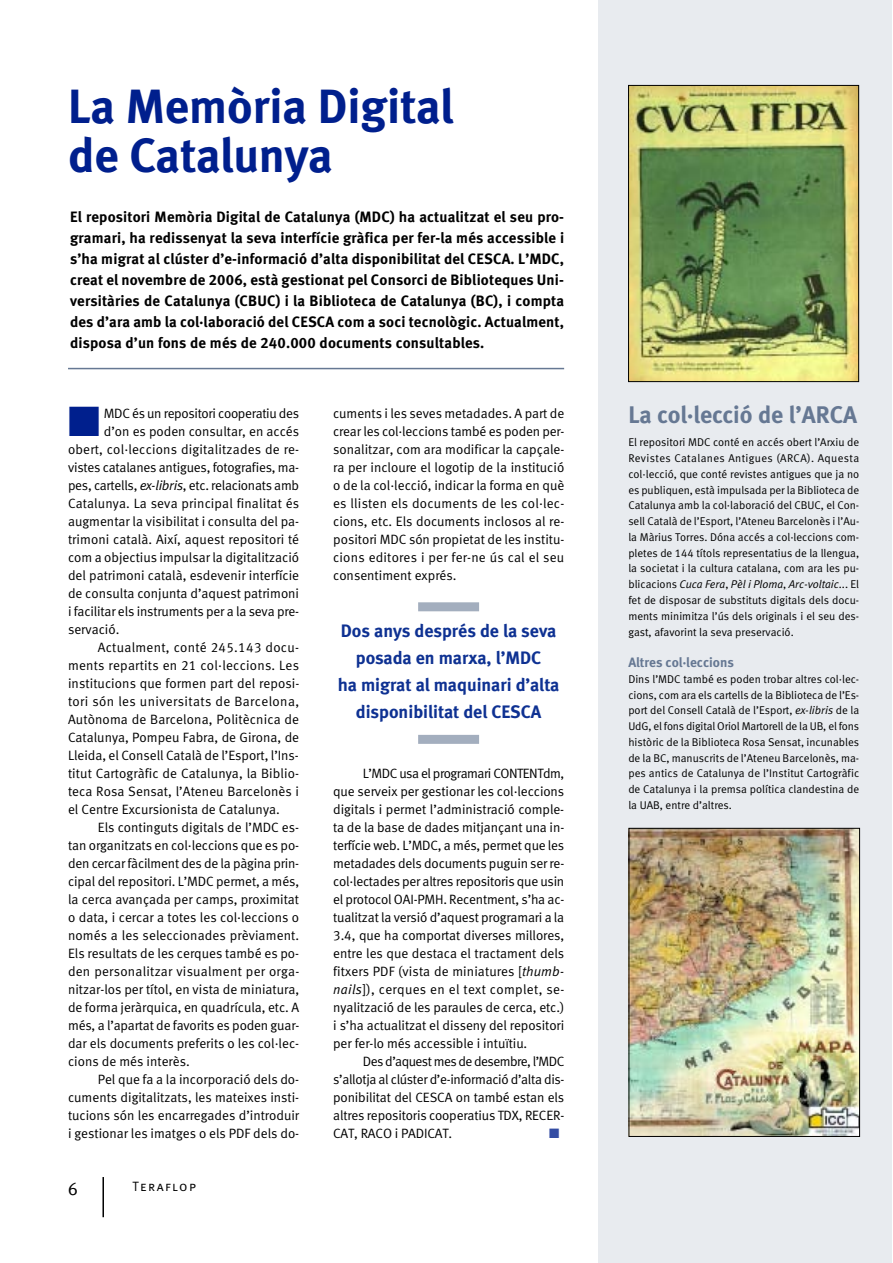
<style>
.page{position:relative;width:893px;height:1263px;background:#fff}
.page>*{position:absolute;margin:0;border:0;box-sizing:border-box;transform-origin:0 0}
.t1{font:48px/49.5px "Meta Bold LF";color:#001f8d}
.t2{font:24px "Meta Bold LF";color:#667893}
.t3{font:18px/27px "Meta Bold LF";color:#0e3192;text-align:center}
.t4{font:18px "Meta Normal LF";color:#000}
.t5{font:15px/21px "Meta Bold LF";letter-spacing:.01em;color:#000;text-align:justify}
.t6{font:13.5px/18px "Meta Normal LF";color:#000;text-align:justify}
.t7{font:13.5px "Meta Normal LF";letter-spacing:.02em;color:#000}
.t8{font:13.5px "Meta Normal LF";letter-spacing:-.02em;color:#000}
.t9{font:13.5px "Meta Normal LF";letter-spacing:.03em;color:#000}
.t10{font:13.5px "Meta Normal LF";letter-spacing:-.025em;color:#000}
.t11{font:13.5px "Meta Bold LF";color:#667893}
.t12{font:13.5px "Meta Normal LF Caps";letter-spacing:.11em;color:#000}
.t13{font:13.5px "Zapf Dingbats ITC";color:#334ca3}
.t14{font:11.25px/15.8px "Meta Normal LF";color:#000;text-align:justify}
.s1{color:#001f8d}
.s2{font-style:italic}
</style>
<div class="page">
<div style="left:598px;top:0;width:294px;height:1263px;background:#e8ebef"></div>
<div style="left:418px;top:602px;width:61px;height:9px;background:#a3aebe"></div>
<div style="left:418px;top:735px;width:61px;height:9px;background:#a3aebe"></div>
<hr style="left:102px;top:1177px;width:2px;height:40px;background:#000">
<img style="left:630px;top:87px;width:227px;height:293px">
<div style="left:628px;top:85px;width:231px;height:297px;border:1px solid #000"></div>
<hr style="left:68px;top:368px;width:496px;height:1px;background:#667893">
<img style="left:631px;top:830px;width:227px;height:305px">
<div style="left:629px;top:828px;width:231px;height:309px;border:1px solid #000"></div>
<h1 class="t1" style="left:68px;top:86px;width:387px">La Memòria Digital de Catalunya</h1>
<p class="t5" style="left:70px;top:208px;width:496px">El repositori Memòria Digital de Catalunya (MDC) ha actualitzat el seu pro&shy;gramari, ha redissenyat la seva interfície gràfica per fer-la més accessible i s’ha migrat al clúster d’e-informació d’alta disponibilitat del CESCA. L’MDC, creat el novembre de 2006, està gestionat pel Consorci de Biblioteques Uni&shy;versitàries de Catalunya (CBUC) i la Biblioteca de Catalunya (BC), i compta des d’ara amb la col·laboració del CESCA com a soci tecnològic. Actualment, disposa d’un fons de més de 240.000 documents consultables.</p>
<p class="t10" style="left:68px;top:408px;width:233px"><span class="s1">■</span> MDC és un repositori cooperatiu des</p>
<p class="t6" style="left:104px;top:423px;width:197px">d’on es poden consultar, en accés</p>
<p class="t6" style="left:68px;top:441px;width:233px">obert, col·leccions digitalitzades de re-</p>
<p class="t6" style="left:68px;top:459px;width:233px">vistes catalanes antigues, fotografies, ma-</p>
<p class="t8" style="left:68px;top:480px;width:233px">pes, cartells, <span class="s2">ex-libris</span>, etc. relacionats amb</p>
<p class="t6" style="left:68px;top:495px;width:233px">Catalunya. La seva principal finalitat és</p>
<p class="t6" style="left:68px;top:513px;width:233px">augmentar la visibilitat i consulta del pa-</p>
<p class="t6" style="left:68px;top:531px;width:233px">trimoni català. Així, aquest repositori té</p>
<p class="t6" style="left:68px;top:549px;width:233px">com a objectius impulsar la digitalització</p>
<p class="t6" style="left:68px;top:567px;width:233px">del patrimoni català, esdevenir interfície</p>
<p class="t6" style="left:68px;top:585px;width:233px">de consulta conjunta d’aquest patrimoni</p>
<p class="t6" style="left:68px;top:603px;width:233px">i facilitar els instruments per a la seva pre-</p>
<p class="t6" style="left:68px;top:621px;width:53px">servació.</p>
<p class="t7" style="left:98px;top:642px;width:203px">Actualment, conté 245.143 docu-</p>
<p class="t7" style="left:68px;top:660px;width:233px">ments repartits en 21 col·leccions. Les</p>
<p class="t6" style="left:68px;top:675px;width:233px">institucions que formen part del reposi-</p>
<p class="t9" style="left:68px;top:696px;width:233px">tori són les universitats de Barcelona,</p>
<p class="t6" style="left:68px;top:711px;width:233px">Autònoma de Barcelona, Politècnica de</p>
<p class="t6" style="left:68px;top:729px;width:233px">Catalunya, Pompeu Fabra, de Girona, de</p>
<p class="t6" style="left:68px;top:747px;width:232px">Lleida, el Consell Català de l’Esport, l’Ins-</p>
<p class="t6" style="left:68px;top:765px;width:233px">titut Cartogràfic de Catalunya, la Biblio-</p>
<p class="t6" style="left:68px;top:783px;width:233px">teca Rosa Sensat, l’Ateneu Barcelonès i</p>
<p class="t6" style="left:68px;top:801px;width:213px">el Centre Excursionista de Catalunya.</p>
<p class="t6" style="left:98px;top:819px;width:203px">Els continguts digitals de l’MDC es-</p>
<p class="t6" style="left:68px;top:837px;width:233px">tan organitzats en col·leccions que es po-</p>
<p class="t6" style="left:68px;top:855px;width:233px">den cercar fàcilment des de la pàgina prin-</p>
<p class="t6" style="left:68px;top:873px;width:233px">cipal del repositori. L’MDC permet, a més,</p>
<p class="t6" style="left:68px;top:891px;width:233px">la cerca avançada per camps, proximitat</p>
<p class="t6" style="left:68px;top:909px;width:233px">o data, i cercar a totes les col·leccions o</p>
<p class="t6" style="left:68px;top:927px;width:233px">només a les seleccionades prèviament.</p>
<p class="t6" style="left:68px;top:945px;width:233px">Els resultats de les cerques també es po-</p>
<p class="t7" style="left:68px;top:966px;width:233px">den personalitzar visualment per orga-</p>
<p class="t6" style="left:68px;top:981px;width:233px">nitzar-los per títol, en vista de miniatura,</p>
<p class="t6" style="left:68px;top:999px;width:233px">de forma jeràrquica, en quadrícula, etc. A</p>
<p class="t6" style="left:68px;top:1017px;width:233px">més, a l’apartat de favorits es poden guar-</p>
<p class="t6" style="left:68px;top:1035px;width:233px">dar els documents preferits o les col·lec-</p>
<p class="t6" style="left:68px;top:1053px;width:123px">cions de més interès.</p>
<p class="t6" style="left:98px;top:1071px;width:203px">Pel que fa a la incorporació dels do-</p>
<p class="t6" style="left:68px;top:1089px;width:233px">cuments digitalitzats, les mateixes insti-</p>
<p class="t6" style="left:68px;top:1107px;width:233px">tucions són les encarregades d’introduir</p>
<p class="t6" style="left:68px;top:1125px;width:233px">i gestionar les imatges o els PDF dels do-</p>
<h3 class="t4" style="left:68px;top:1181px;width:12px">6</h3>
<p class="t12" style="left:133px;top:1181px;width:65px">Teraflop</p>
<p class="t6" style="left:333px;top:405px;width:233px">cuments i les seves metadades. A part de crear les col·leccions també es poden per&shy;sonalitzar, com ara modificar la capçale&shy;ra per incloure el logotip de la institució o de la col·lecció, indicar la forma en què es llisten els documents de les col·lec&shy;cions, etc. Els documents inclosos al re&shy;positori MDC són propietat de les institu&shy;cions editores i per fer-ne ús cal el seu consentiment exprés.</p>
<h3 class="t3" style="left:338px;top:619px;width:223px">Dos anys després de la seva posada en marxa, l’MDC<br>ha migrat al maquinari d’alta disponibilitat del CESCA</h3>
<p class="t6" style="left:333px;top:765px;width:233px;text-indent:30px">L’MDC usa el programari CONTENTdm, que serveix per gestionar les col·leccions digitals i permet l’administració comple&shy;ta de la base de dades mitjançant una in&shy;terfície web. L’MDC, a més, permet que les metadades dels documents puguin ser re&shy;col·lectades per altres repositoris que usin el protocol OAI-PMH. Recentment, s’ha ac&shy;tualitzat la versió d’aquest programari a la 3.4, que ha comportat diverses millores, entre les que destaca el tractament dels fitxers PDF (vista de miniatures [<span class="s2">thumb&shy;nails</span>]), cerques en el text complet, se&shy;nyalització de les paraules de cerca, etc.) i s’ha actualitzat el disseny del repositori per fer-lo més accessible i intuïtiu.</p>
<p class="t6" style="left:333px;top:1053px;width:233px;text-indent:30px">Des d’aquest mes de desembre, l’MDC s’allotja al clúster d’e-informació d’alta dis&shy;ponibilitat del CESCA on també estan els altres repositoris cooperatius TDX, RECER-CAT, RACO i PADICAT.</p>
<p class="t13" style="left:549px;top:1125px;width:12px">■</p>
<h2 class="t2" style="left:628px;top:406px;width:230px">La col·lecció de l’ARCA</h2>
<p class="t14" style="left:628px;top:436px;width:232px">El repositori MDC conté en accés obert l’Arxiu de Revistes Catalanes Antigues (ARCA). Aquesta col·lecció, que conté revistes antigues que ja no es publiquen, està impulsada per la Biblioteca de Catalunya amb la col·laboració del CBUC, el Con&shy;sell Català de l’Esport, l’Ateneu Barcelonès i l’Au&shy;la Màrius Torres. Dóna accés a col·leccions com&shy;pletes de 144 títols representatius de la llengua, la societat i la cultura catalana, com ara les pu&shy;blicacions <span class="s2">Cuca Fera</span>, <span class="s2">Pèl i Ploma</span>, <span class="s2">Arc-voltaic</span>... El fet de disposar de substituts digitals dels docu&shy;ments minimitza l’ús dels originals i el seu des&shy;gast, afavorint la seva preservació.</p>
<p class="t11" style="left:628px;top:657px;width:107px">Altres col·leccions</p>
<p class="t14" style="left:628px;top:672px;width:232px">Dins l’MDC també es poden trobar altres col·lec&shy;cions, com ara els cartells de la Biblioteca de l’Es&shy;port del Consell Català de l’Esport, <span class="s2">ex-libris</span> de la UdG, el fons digital Oriol Martorell de la UB, el fons històric de la Biblioteca Rosa Sensat, incunables de la BC, manuscrits de l’Ateneu Barcelonès, ma&shy;pes antics de Catalunya de l’Institut Cartogràfic de Catalunya i la premsa política clandestina de la UAB, entre d’altres.</p>
</div>
